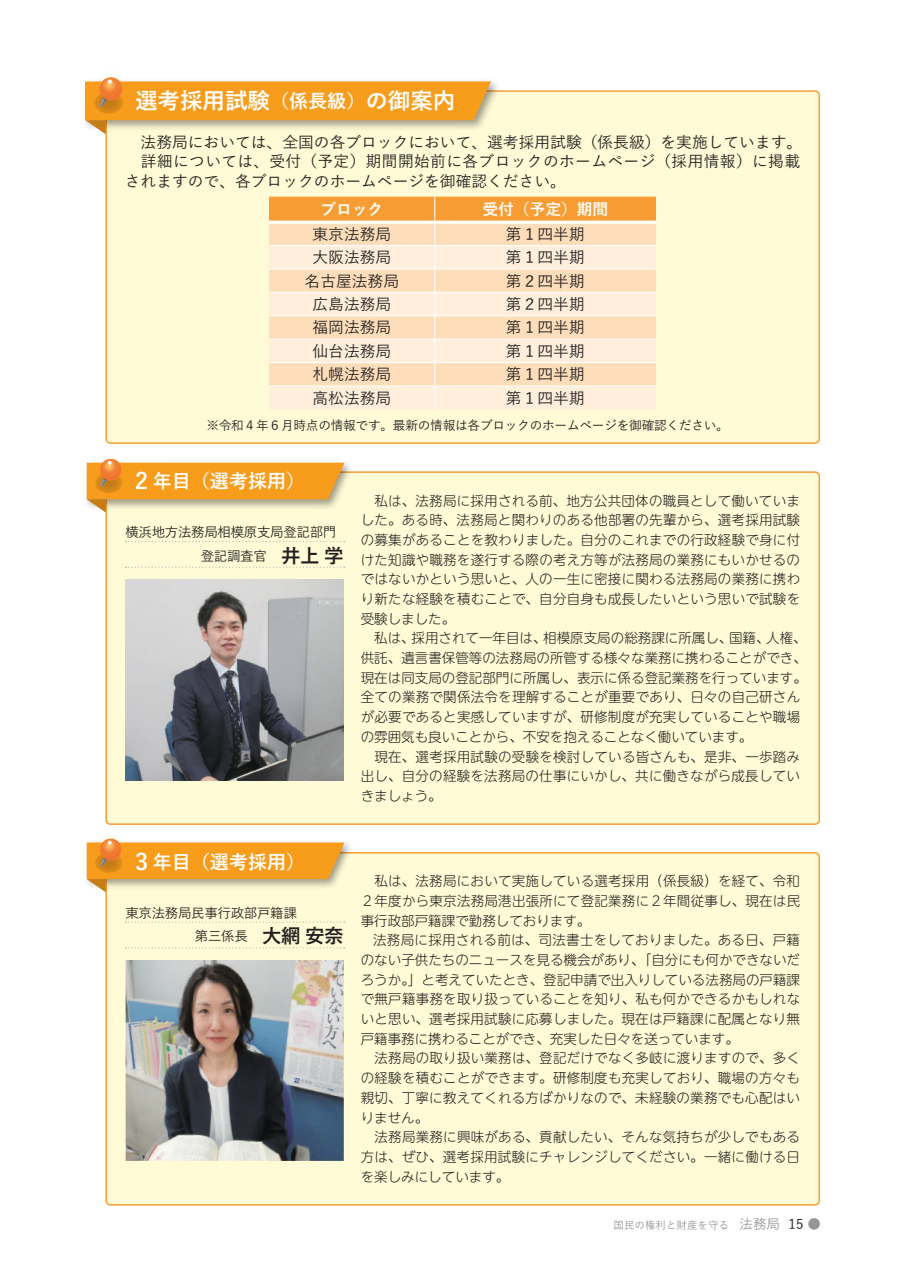
<style>
.page{position:relative;width:906px;height:1285px;background:#fff}
.page>*{position:absolute;margin:0;border:0;box-sizing:border-box;transform-origin:0 0}
.t1{font:700 22.5px "Yu Go";color:#fff}
.t2{font:700 19.05px "Yu Go";color:#fff}
.t3{font:500 15.75px/19.2px "Yu Go";color:#231f20}
.t4{font:700 15.75px "Yu Go";color:#fff}
.t5{font:300 13.5px/19.6px "UD Shin M Go Pro";letter-spacing:.02em;color:#231f20}
.t6{font:500 13.5px/23.2px "Yu Go";letter-spacing:-.025em;color:#231f20}
.t7{font:500 12.75px "Yu Go";letter-spacing:-.025em;color:#231f20}
.t8{font:500 10.5px "Yu Go";color:#939598}
.s1{font-size:19.05px}
.s2{font-size:22.5px}
.s3{font-weight:700;font-size:19.5px}
.s4{font-size:13.5px}
.s5{font-size:13.5px;color:#231f20}
</style>
<div class="page">
<div style="left:106px;top:472px;width:713px;height:352px;background:#fffbd6;border-radius:4px"></div>
<div style="left:106px;top:91px;width:713px;height:352px;background:#fffbd6;border-radius:4px"></div>
<div style="left:106px;top:852px;width:713px;height:352px;background:#fffbd6;border-radius:4px"></div>
<svg style="left:125px;top:566px;width:220px;height:1px"></svg>
<svg style="left:125px;top:947px;width:220px;height:1px"></svg>
<svg style="left:125px;top:541px;width:220px;height:1px"></svg>
<svg style="left:125px;top:921px;width:220px;height:1px"></svg>
<img style="left:126px;top:579px;width:218px;height:201px">
<img style="left:126px;top:960px;width:218px;height:200px">
<img style="left:345px;top:463px;width:13px;height:18px">
<img style="left:105px;top:443px;width:58px;height:72px">
<svg style="left:86px;top:459px;width:259px;height:53px"></svg>
<svg style="left:85px;top:77px;width:407px;height:57px"></svg>
<img style="left:345px;top:843px;width:13px;height:18px">
<img style="left:105px;top:823px;width:58px;height:72px">
<svg style="left:86px;top:838px;width:259px;height:54px"></svg>
<svg style="left:269px;top:197px;width:387px;height:212px"></svg>
<hr style="left:269px;top:245px;width:166px;height:1px;background:#fff">
<hr style="left:435px;top:245px;width:221px;height:1px;background:#fff">
<hr style="left:269px;top:268px;width:166px;height:1px;background:#fff">
<hr style="left:435px;top:268px;width:221px;height:1px;background:#fff">
<hr style="left:269px;top:292px;width:166px;height:1px;background:#fff">
<hr style="left:435px;top:292px;width:221px;height:1px;background:#fff">
<hr style="left:269px;top:315px;width:166px;height:1px;background:#fff">
<hr style="left:435px;top:315px;width:221px;height:1px;background:#fff">
<hr style="left:269px;top:338px;width:166px;height:1px;background:#fff">
<hr style="left:435px;top:338px;width:221px;height:1px;background:#fff">
<hr style="left:269px;top:362px;width:166px;height:1px;background:#fff">
<hr style="left:435px;top:362px;width:221px;height:1px;background:#fff">
<svg style="left:269px;top:220px;width:166px;height:4px"></svg>
<svg style="left:435px;top:220px;width:221px;height:4px"></svg>
<hr style="left:269px;top:385px;width:166px;height:1px;background:#fff">
<hr style="left:435px;top:385px;width:221px;height:1px;background:#fff">
<h1 class="t1" style="left:135px;top:88px;width:322px">選考採用試験<span class="s1">（係長級）</span>の御案内</h1>
<p class="t3" style="left:125px;top:131px;width:679px">　法務局においては、全国の各ブロックにおいて、選考採用試験（係長級）を実施しています。　詳細については、受付（予定）期間開始前に各ブロックのホームページ（採用情報）に掲載されますので、各ブロックのホームページを御確認ください。</p>
<p class="t4" style="left:320px;top:201px;width:64px">ブロック</p>
<p class="t4" style="left:482px;top:201px;width:127px">受付（予定）期間</p>
<p class="t3" style="left:312px;top:222px;width:80px">東京法務局</p>
<p class="t3" style="left:506px;top:222px;width:80px">第１四半期</p>
<p class="t3" style="left:312px;top:246px;width:80px">大阪法務局</p>
<p class="t3" style="left:506px;top:246px;width:80px">第１四半期</p>
<p class="t3" style="left:305px;top:269px;width:96px">名古屋法務局</p>
<p class="t3" style="left:506px;top:269px;width:80px">第２四半期</p>
<p class="t3" style="left:312px;top:292px;width:80px">広島法務局</p>
<p class="t3" style="left:506px;top:292px;width:80px">第２四半期</p>
<p class="t3" style="left:312px;top:316px;width:80px">福岡法務局</p>
<p class="t3" style="left:506px;top:316px;width:80px">第１四半期</p>
<p class="t3" style="left:312px;top:339px;width:80px">仙台法務局</p>
<p class="t3" style="left:506px;top:339px;width:80px">第１四半期</p>
<p class="t3" style="left:312px;top:363px;width:80px">札幌法務局</p>
<p class="t3" style="left:506px;top:363px;width:80px">第１四半期</p>
<p class="t3" style="left:312px;top:386px;width:80px">高松法務局</p>
<p class="t3" style="left:506px;top:386px;width:80px">第１四半期</p>
<p class="t7" style="left:206px;top:413px;width:524px">※令和４年６月時点の情報です。最新の情報は各ブロックのホームページを御確認ください。</p>
<h2 class="t2" style="left:135px;top:470px;width:172px"><span class="s2">2</span> 年目（選考採用）</h2>
<p class="t6" style="left:201px;top:519px;width:145px;text-indent:-75px">横浜地方法務局相模原支局登記部門登記調査官 <span class="s3">井上 学</span></p>
<p class="t5" style="left:361px;top:490px;width:447px">　私は、法務局に採用される前、地方公共団体の職員として働いていました。ある時、法務局と関わりのある他部署の先輩から、選考採用試験の募集があることを教わりました。自分のこれまでの行政経験で身に付けた知識や職務を遂行する際の考え方等が法務局の業務にもいかせるのではないかという思いと、人の一生に密接に関わる法務局の業務に携わり新たな経験を積むことで、自分自身も成長したいという思いで試験を受験しました。<br>　私は、採用されて一年目は、相模原支局の総務課に所属し、国籍、人権、供託、遺言書保管等の法務局の所管する様々な業務に携わることができ、現在は同支局の登記部門に所属し、表示に係る登記業務を行っています。全ての業務で関係法令を理解することが重要であり、日々の自己研さんが必要であると実感していますが、研修制度が充実していることや職場の雰囲気も良いことから、不安を抱えることなく働いています。<br>　現在、選考採用試験の受験を検討している皆さんも、是非、一歩踏み出し、自分の経験を法務局の仕事にいかし、共に働きながら成長していきましょう。</p>
<h2 class="t2" style="left:135px;top:850px;width:172px"><span class="s2">3</span> 年目（選考採用）</h2>
<p class="t6" style="left:195px;top:899px;width:150px;text-indent:-69px">東京法務局民事行政部戸籍課<br>第三係長 <span class="s3">大網 安奈</span></p>
<p class="t5" style="left:361px;top:870px;width:441px;text-align:justify">　私は、法務局において実施している選考採用（係長級）を経て、令和２年度から東京法務局港出張所にて登記業務に２年間従事し、現在は民事行政部戸籍課で勤務しております。</p>
<p class="t5" style="left:361px;top:929px;width:441px;text-indent:12px">法務局に採用される前は、司法書士をしておりました。ある日、戸籍のない子供たちのニュースを見る機会があり、「自分にも何かできないだろうか。」と考えていたとき、登記申請で出入りしている法務局の戸籍課で無戸籍事務を取り扱っていることを知り、私も何かできるかもしれないと思い、選考採用試験に応募しました。現在は戸籍課に配属となり無戸籍事務に携わることができ、充実した日々を送っています。　<br>　法務局の取り扱い業務は、登記だけでなく多岐に渡りますので、多くの経験を積むことができます。研修制度も充実しており、職場の方々も親切、丁寧に教えてくれる方ばかりなので、未経験の業務でも心配はいりません。<br>　法務局業務に興味がある、貢献したい、そんな気持ちが少しでもある方は、ぜひ、選考採用試験にチャレンジしてください。一緒に働ける日を楽しみにしています。</p>
<p class="t8" style="left:613px;top:1214px;width:209px">国民の権利と財産を守る　<span class="s4">法務局</span> <span class="s5">15</span> <span class="s4">●</span></p>
</div>
